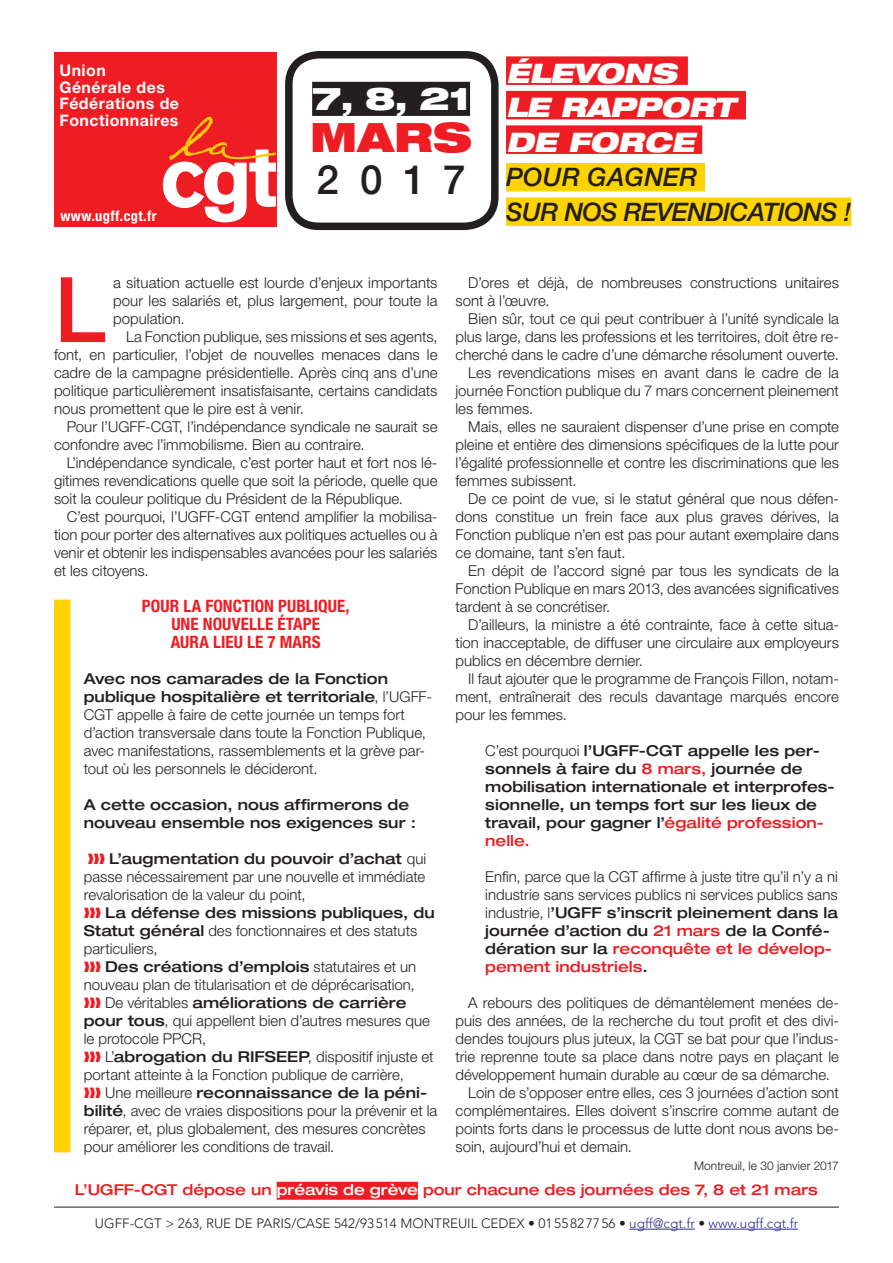
<style>
.page{position:relative;width:893px;height:1263px;background:#fff}
.page>*{position:absolute;margin:0;border:0;box-sizing:border-box;transform-origin:0 0}
.t1{font:500 90.6px "Helvetica Neue LT Std";color:#ee1d23}
.t2{font:900 expanded 40.5px "Helvetica Neue LT Std";color:#ee1d23}
.t3{font:500 40.5px "Helvetica Neue LT Std";color:#231f20}
.t4{font:900 expanded 31.5px "Helvetica Neue LT Std";color:#fff}
.t5{font:italic 900 expanded 27px "Helvetica Neue LT Std";color:#fff}
.t6{font:italic 500 25.5px "Helvetica Neue LT Std";letter-spacing:-.02em;color:#231f20}
.t7{font:italic 500 25.5px "Helvetica Neue LT Std";letter-spacing:.01em;color:#231f20}
.UGFF-CORPS__PREMIER{font:700 condensed 17.1px "Helvetica Neue LT Std";letter-spacing:.005em;color:#ee1d23}
.t8{font:700 15.9px "Helvetica Neue LT Std";letter-spacing:.03em;color:#fff}
.t9{font:300 15px/18px "Helvetica Neue LT Std";color:#231f20;text-align:justify}
.t10{font:500 expanded 15px/18px "Helvetica Neue LT Std";letter-spacing:.005em;color:#231f20}
.t11{font:500 expanded 15px "Helvetica Neue LT Std";letter-spacing:-.005em;color:#ee1d23}
.t12{font:700 condensed 14.4px "Helvetica Neue LT Std";letter-spacing:.03em;color:#fff}
.t13{font:300 13.5px "Avenir LT Std";color:#231f20}
.t14{font:300 12px "Helvetica Neue LT Std";letter-spacing:.01em;color:#231f20}
.s1{font-weight:500;font-stretch:expanded}
.s2{color:#ee1d23}
.s3{font-weight:300;font-stretch:normal}
.s4{font-weight:500;font-stretch:expanded;color:#ee1d23}
.s5{color:#fff}
.s6{color:#2e3092}
</style>
<div class="page">
<hr style="left:629px;top:1229px;width:66px;height:1px;background:#2e3092">
<hr style="left:709px;top:1229px;width:89px;height:1px;background:#2e3092">
<div style="left:54px;top:52px;width:222px;height:175px;background:#ee1d23"></div>
<svg style="left:163px;top:117px;width:113px;height:105px"></svg>
<hr style="left:54px;top:1207px;width:785px;height:1px;background:#231f20">
<div style="left:506px;top:56px;width:182px;height:29px;background:#ee1d23"></div>
<div style="left:506px;top:91px;width:240px;height:28px;background:#ee1d23"></div>
<div style="left:506px;top:125px;width:196px;height:29px;background:#ee1d23"></div>
<div style="left:506px;top:163px;width:199px;height:28px;background:#fed304"></div>
<div style="left:506px;top:197px;width:345px;height:29px;background:#fed304"></div>
<div style="left:312px;top:82px;width:158px;height:34px;background:#231f20"></div>
<div style="left:285px;top:51px;width:214px;height:179px;border:8px solid #231f20;border-radius:30px"></div>
<div style="left:54px;top:600px;width:16px;height:552px;background:#fed304"></div>
<div style="left:277px;top:1182px;width:141px;height:18px;background:#ee1d23"></div>
<p class="t8" style="left:59px;top:61px;width:48px">Union</p>
<p class="t8" style="left:59px;top:77px;width:107px">Générale des</p>
<p class="t8" style="left:59px;top:94px;width:121px">Fédérations de</p>
<p class="t8" style="left:59px;top:110px;width:121px">Fonctionnaires</p>
<p class="t12" style="left:60px;top:208px;width:98px">www.ugff.cgt.fr</p>
<p class="t4" style="left:312px;top:78px;width:159px">7, 8, 21</p>
<p class="t2" style="left:310px;top:111px;width:164px">MARS</p>
<p class="t3" style="left:316px;top:155px;width:151px">2017</p>
<p class="t5" style="left:506px;top:55px;width:172px">ÉLEVONS</p>
<p class="t5" style="left:506px;top:90px;width:230px">LE RAPPORT</p>
<p class="t5" style="left:506px;top:124px;width:190px">DE FORCE</p>
<p class="t7" style="left:506px;top:162px;width:193px">POUR GAGNER</p>
<p class="t6" style="left:506px;top:197px;width:347px">SUR NOS REVENDICATIONS !</p>
<p class="t1" style="left:54px;top:256px;width:54px">L</p>
<p class="t9" style="left:113px;top:273px;width:326px">a situation actuelle est lourde d’enjeux importants pour les salariés et, plus largement, pour toute la population.</p>
<p class="t9" style="left:54px;top:327px;width:385px;text-indent:72px">La Fonction publique, ses missions et ses agents, font, en particulier, l’objet de nouvelles menaces dans le cadre de la campagne présidentielle. Après cinq ans d’une politique particulièrement insatisfaisante, certains candidats nous promettent que le pire est à venir.</p>
<p class="t9" style="left:54px;top:417px;width:385px;text-indent:13px">Pour l’UGFF-CGT, l’indépendance syndicale ne saurait se confondre avec l’immobilisme. Bien au contraire.</p>
<p class="t9" style="left:54px;top:453px;width:385px;text-indent:13px">L’indépendance syndicale, c’est porter haut et fort nos lé&shy;gitimes revendications quelle que soit la période, quelle que soit la couleur politique du Président de la République.</p>
<p class="t9" style="left:54px;top:507px;width:385px;text-indent:13px">C’est pourquoi, l’UGFF-CGT entend amplifier la mobilisa&shy;tion pour porter des alternatives aux politiques actuelles ou à venir et obtenir les indispensables avancées pour les salariés et les citoyens.</p>
<p class="UGFF-CORPS__PREMIER" style="left:142px;top:596px;width:209px">POUR LA FONCTION PUBLIQUE,</p>
<p class="UGFF-CORPS__PREMIER" style="left:171px;top:614px;width:150px">UNE NOUVELLE ÉTAPE</p>
<p class="UGFF-CORPS__PREMIER" style="left:171px;top:632px;width:151px">AURA LIEU LE 7 MARS</p>
<p class="t9" style="left:84px;top:669px;width:350px;text-align:left"><span class="s1">Avec nos camarades de la Fonction publique hospitalière et territoriale</span>, l’UGFF-CGT appelle à faire de cette journée un temps fort d’action transversale dans toute la Fonction Publique, avec manifestations, rassemblements et la grève par&shy;tout où les personnels le décideront.</p>
<p class="t10" style="left:84px;top:795px;width:334px">A cette occasion, nous affirmerons de nouveau ensemble nos exigences sur :</p>
<p class="t9" style="left:84px;top:849px;width:344px"><span class="s2">❱❱❱</span> <span class="s1">L’augmentation du pouvoir d’achat</span> qui passe nécessairement par une nouvelle et immédiate revalorisation de la valeur du point,</p>
<p class="t10" style="left:84px;top:903px;width:353px"><span class="s2">❱❱❱</span> La défense des missions publiques, du<br>Statut général <span class="s3">des fonctionnaires et des statuts particuliers,</span></p>
<p class="t9" style="left:84px;top:957px;width:334px"><span class="s2">❱❱❱</span> <span class="s1">Des créations d’emplois</span> statutaires et un nouveau plan de titularisation et de déprécarisation,</p>
<p class="t9" style="left:84px;top:993px;width:348px;text-align:left"><span class="s2">❱❱❱</span> De véritables <span class="s1">améliorations de carrière pour tous</span>, qui appellent bien d’autres mesures que le protocole PPCR,</p>
<p class="t9" style="left:84px;top:1047px;width:351px"><span class="s2">❱❱❱</span> L’<span class="s1">abrogation du RIFSEEP</span>, dispositif injuste et portant atteinte à la Fonction publique de carrière,</p>
<p class="t9" style="left:84px;top:1083px;width:355px;text-align:left"><span class="s2">❱❱❱</span> Une meilleure <span class="s1">reconnaissance de la péni&shy;bilité</span>, avec de vraies dispositions pour la prévenir et la réparer, et, plus globalement, des mesures concrètes pour améliorer les conditions de travail.</p>
<p class="t9" style="left:455px;top:273px;width:385px;text-indent:13px">D’ores et déjà, de nombreuses constructions unitaires sont à l’œuvre.</p>
<p class="t9" style="left:455px;top:309px;width:385px;text-indent:13px">Bien sûr, tout ce qui peut contribuer à l’unité syndicale la plus large, dans les professions et les territoires, doit être re&shy;cherché dans le cadre d’une démarche résolument ouverte.</p>
<p class="t9" style="left:455px;top:363px;width:385px;text-indent:13px">Les revendications mises en avant dans le cadre de la journée Fonction publique du 7 mars concernent pleinement les femmes.</p>
<p class="t9" style="left:455px;top:417px;width:385px;text-indent:13px">Mais, elles ne sauraient dispenser d’une prise en compte pleine et entière des dimensions spécifiques de la lutte pour l’égalité professionnelle et contre les discriminations que les femmes subissent.</p>
<p class="t9" style="left:455px;top:489px;width:385px;text-indent:13px">De ce point de vue, si le statut général que nous défen&shy;dons constitue un frein face aux plus graves dérives, la Fonction publique n’en est pas pour autant exemplaire dans ce domaine, tant s’en faut.</p>
<p class="t9" style="left:455px;top:561px;width:385px;text-indent:13px">En dépit de l’accord signé par tous les syndicats de la Fonction Publique en mars 2013, des avancées significatives tardent à se concrétiser.</p>
<p class="t9" style="left:455px;top:615px;width:385px;text-indent:13px">D’ailleurs, la ministre a été contrainte, face à cette situa&shy;tion inacceptable, de diffuser une circulaire aux employeurs publics en décembre dernier.</p>
<p class="t9" style="left:455px;top:669px;width:385px;text-indent:13px">Il faut ajouter que le programme de François Fillon, notam&shy;ment, entraînerait des reculs davantage marqués encore pour les femmes.</p>
<p class="t10" style="left:485px;top:741px;width:351px"><span class="s3">C’est pourquoi</span> l’UGFF-CGT appelle les per&shy;sonnels à faire du <span class="s2">8 mars,</span> journée de mobilisation internationale et interprofes&shy;sionnelle, un temps fort sur les lieux de travail, pour gagner l’<span class="s2">égalité profession&shy;nelle.</span></p>
<p class="t9" style="left:485px;top:867px;width:354px;text-align:left">Enfin, parce que la CGT affirme à juste titre qu’il n’y a ni industrie sans services publics ni services publics sans industrie, l<span class="s1">’UGFF s’inscrit pleinement dans la journée d’action du</span> <span class="s4">21 mars</span> <span class="s1">de la Confé&shy;dération sur la</span> <span class="s4">reconquête et le dévelop&shy;pement industriels</span><span class="s1">.</span></p>
<p class="t9" style="left:455px;top:993px;width:385px;text-indent:13px">A rebours des politiques de démantèlement menées de&shy;puis des années, de la recherche du tout profit et des divi&shy;dendes toujours plus juteux, la CGT se bat pour que l’indus&shy;trie reprenne toute sa place dans notre pays en plaçant le développement humain durable au cœur de sa démarche.</p>
<p class="t9" style="left:455px;top:1083px;width:385px;text-indent:13px">Loin de s’opposer entre elles, ces 3 journées d’action sont complémentaires. Elles doivent s’inscrire comme autant de points forts dans le processus de lutte dont nous avons be&shy;soin, aujourd’hui et demain.</p>
<p class="t14" style="left:694px;top:1158px;width:146px">Montreuil, le 30 janvier 2017</p>
<p class="t11" style="left:75px;top:1180px;width:745px">L’UGFF-CGT dépose un <span class="s5">préavis de grève</span> pour chacune des journées des 7, 8 et 21 mars</p>
<p class="t13" style="left:95px;top:1215px;width:705px">UGFF-CGT &gt; 263, RUE DE PARIS/CASE 542/93514 MONTREUIL CEDEX • 0155827756 • <span class="s6">ugff@cgt.fr</span> • <span class="s6">www.ugff.cgt.fr</span></p>
</div>
